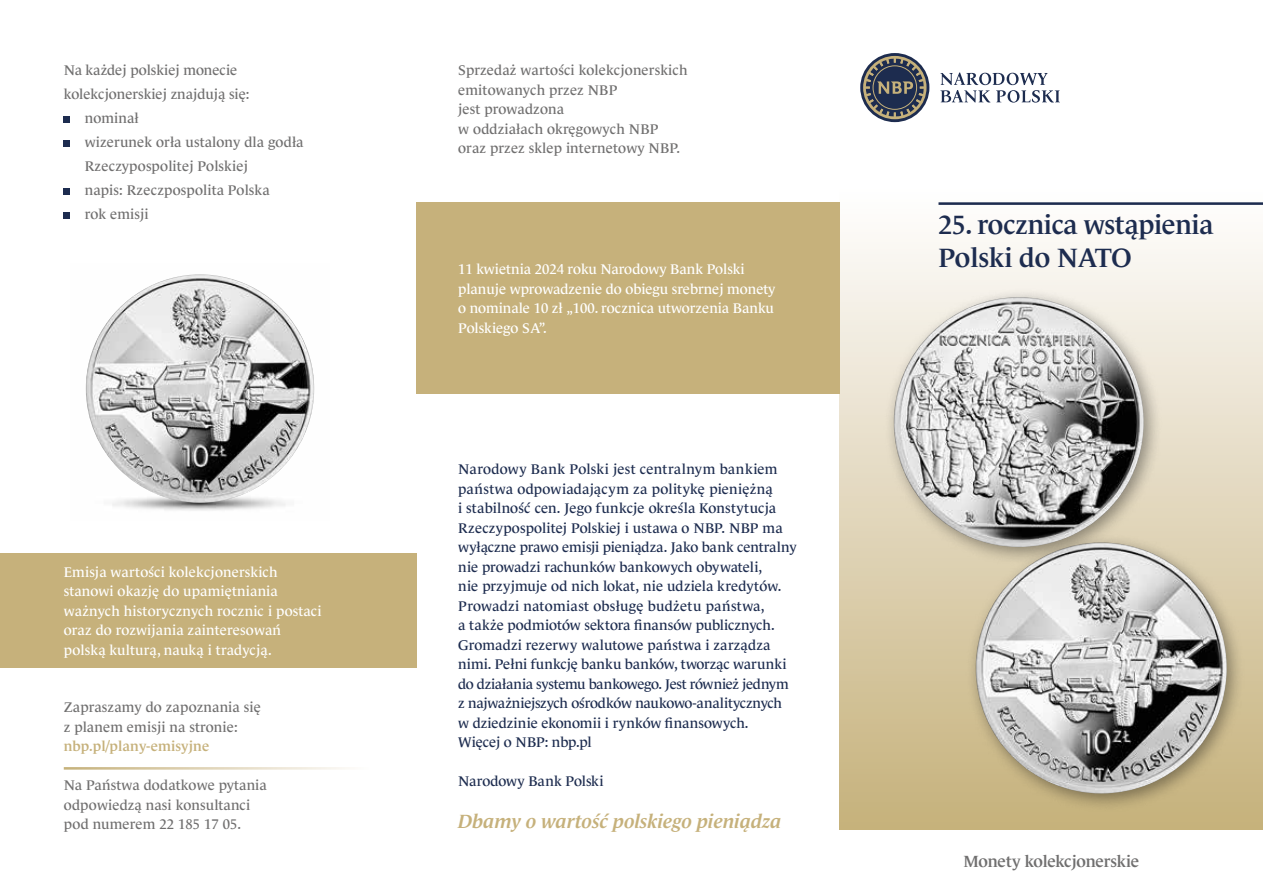
<style>
.page{position:relative;width:1263px;height:893px;background:#fff}
.page>*{position:absolute;margin:0;border:0;box-sizing:border-box;transform-origin:0 0}
.t1{font:600 27px/32.4px "Le Monde Journal Pro";letter-spacing:-.01em;color:#1d2c4f}
.t2{font:italic 600 expanded 19.5px "Le Monde Journal Pro";color:#c6b17b}
.t3{font:600 16.5px "Le Monde Journal Pro";letter-spacing:-.015em;color:#706f6f}
.t4{font:14.25px/19.5px "Le Monde Journal Pro";letter-spacing:.005em;color:#1d2c4f}
.t5{font:14.25px/19.5px "Le Monde Journal Pro";letter-spacing:.01em;color:#706f6f}
.t6{font:14.25px/19.5px "Le Monde Journal Pro";letter-spacing:.005em;color:#fff}
.t7{font:600 14.25px "Le Monde Journal Pro";letter-spacing:.01em;color:#c6b17b}
</style>
<div class="page">
<svg style="left:860px;top:53px;width:69px;height:69px"></svg>
<svg style="left:863px;top:56px;width:63px;height:63px;background:#66696f"></svg>
<svg style="left:940px;top:73px;width:120px;height:30px"></svg>
<div style="left:840px;top:189px;width:423px;height:640px;background:linear-gradient(to bottom,#fffeff,#c6b17b)"></div>
<hr style="left:938px;top:202px;width:325px;height:3px;background:#1d2c4f">
<div style="left:0;top:553px;width:417px;height:115px;background:#c6b17b"></div>
<svg style="left:64px;top:117px;width:6px;height:6px"></svg>
<svg style="left:64px;top:141px;width:6px;height:6px"></svg>
<svg style="left:64px;top:189px;width:6px;height:6px"></svg>
<svg style="left:64px;top:213px;width:6px;height:6px"></svg>
<div style="left:417px;top:202px;width:423px;height:191px;background:#c6b17b"></div>
<img style="left:85px;top:386px;width:230px;height:125px">
<img style="left:86px;top:274px;width:228px;height:229px">
<div style="left:965px;top:532px;width:280px;height:280px;background:#000;opacity:.38"></div>
<img style="left:975px;top:542px;width:252px;height:252px;border-radius:126px">
<div style="left:883px;top:287px;width:280px;height:279px;background:#000;opacity:.38"></div>
<img style="left:894px;top:297px;width:250px;height:250px;border-radius:125px">
<p class="t5" style="left:64px;top:59px;width:175px">Na każdej polskiej monecie</p>
<p class="t5" style="left:64px;top:83px;width:187px">kolekcjonerskiej znajdują się:</p>
<p class="t5" style="left:85px;top:107px;width:56px">nominał</p>
<p class="t5" style="left:85px;top:131px;width:220px">wizerunek orła ustalony dla godła</p>
<p class="t5" style="left:85px;top:155px;width:165px">Rzeczypospolitej Polskiej</p>
<p class="t5" style="left:85px;top:179px;width:186px">napis: Rzeczpospolita Polska</p>
<p class="t5" style="left:85px;top:203px;width:65px">rok emisji</p>
<p class="t6" style="left:64px;top:561px;width:259px">Emisja wartości kolekcjonerskich stanowi okazję do upamiętniania ważnych historycznych rocznic i postaci oraz do rozwijania zainteresowań polską kulturą, nauką i tradycją.</p>
<p class="t5" style="left:64px;top:696px;width:199px">Zapraszamy do zapoznania się z planem emisji na stronie:</p>
<p class="t7" style="left:64px;top:735px;width:147px">nbp.pl/plany-emisyjne</p>
<p class="t5" style="left:64px;top:774px;width:205px">Na Państwa dodatkowe pytania odpowiedzą nasi konsultanci pod numerem 22 185 17 05.</p>
<p class="t5" style="left:458px;top:59px;width:231px">Sprzedaż wartości kolekcjonerskich emitowanych przez NBP<br>jest prowadzona<br>w oddziałach okręgowych NBP oraz przez sklep internetowy NBP.</p>
<p class="t6" style="left:458px;top:258px;width:319px">11 kwietnia 2024 roku Narodowy Bank Polski planuje wprowadzenie do obiegu srebrnej monety o nominale 10 zł „100. rocznica utworzenia Banku Polskiego SA”.</p>
<p class="t4" style="left:458px;top:458px;width:340px">Narodowy Bank Polski jest centralnym bankiem państwa odpowiadającym za politykę pieniężną<br>i stabilność cen. Jego funkcje określa Konstytucja Rzeczypospolitej Polskiej i ustawa o NBP. NBP ma wyłączne prawo emisji pieniądza. Jako bank centralny nie prowadzi rachunków bankowych obywateli,<br>nie przyjmuje od nich lokat, nie udziela kredytów.<br>Prowadzi natomiast obsługę budżetu państwa,<br>a także podmiotów sektora finansów publicznych.<br>Gromadzi rezerwy walutowe państwa i zarządza nimi. Pełni funkcję banku banków, tworząc warunki do działania systemu bankowego. Jest również jednym z najważniejszych ośrodków naukowo-analitycznych<br>w dziedzinie ekonomii i rynków finansowych.<br>Więcej o NBP: nbp.pl</p>
<p class="t4" style="left:458px;top:770px;width:147px">Narodowy Bank Polski</p>
<h2 class="t2" style="left:458px;top:807px;width:325px">Dbamy o wartość polskiego pieniądza</h2>
<h1 class="t1" style="left:938px;top:206px;width:277px">25. rocznica wstąpienia<br>Polski do NATO</h1>
<p class="t3" style="left:963px;top:849px;width:177px">Monety kolekcjonerskie</p>
</div>
